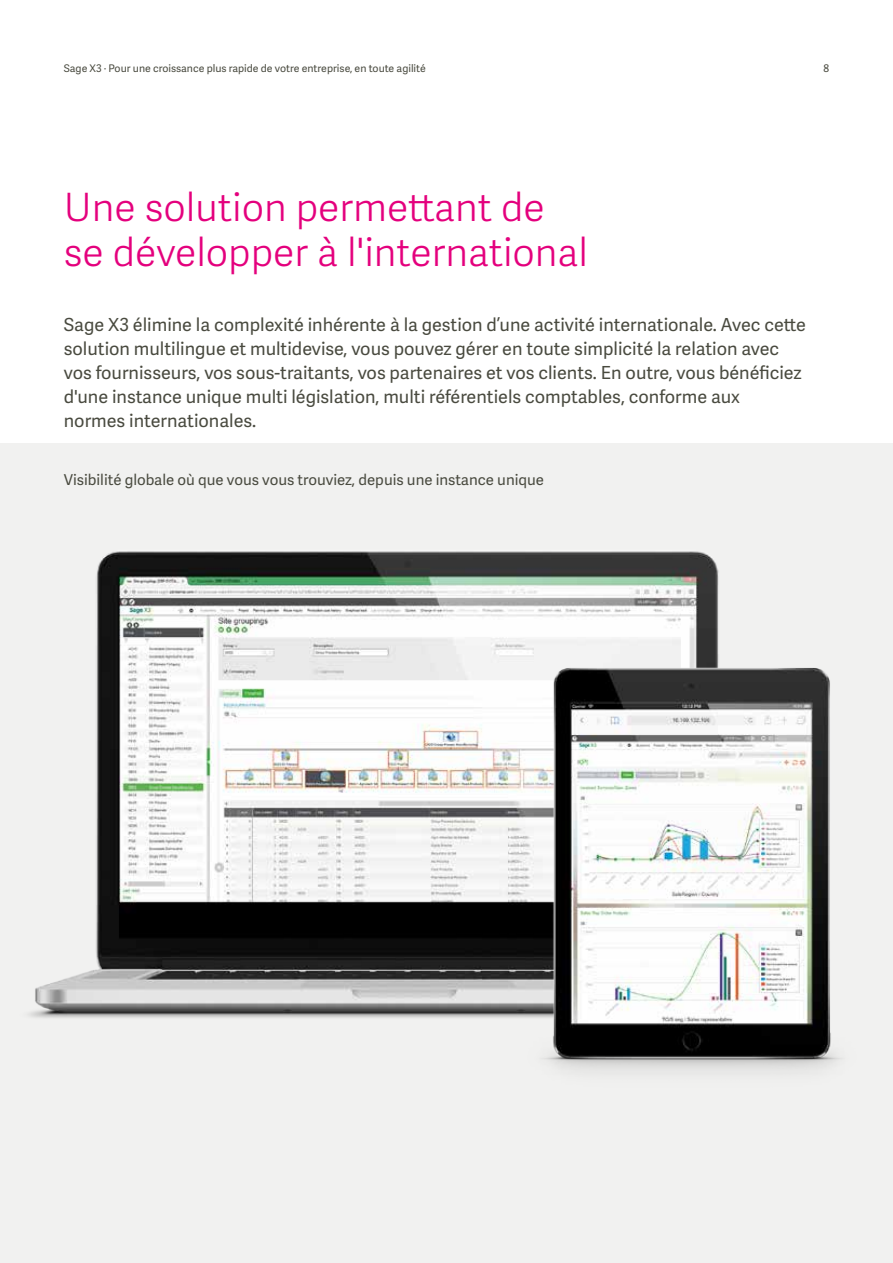
<style>
.page{position:relative;width:893px;height:1263px;background:#fff}
.page>*{position:absolute;margin:0;border:0;box-sizing:border-box;transform-origin:0 0}
.t1{font:39px/45px "Adelle Sans SAGE Lt";color:#e4007d}
.t2{font:18px/24px "Adelle Sans SAGE";color:#494a3f}
.t3{font:15px "Adelle Sans SAGE";color:#494a3f}
.t4{font:10.5px "Adelle Sans SAGE";color:#494a3f}
</style>
<div class="page">
<div style="left:0;top:443px;width:893px;height:820px;background:#f1f1f0"></div>
<img style="left:28px;top:551px;width:691px;height:467px">
<img style="left:424px;top:614px;width:418px;height:457px">
<p class="t4" style="left:64px;top:61px;width:364px">Sage X3 · Pour une croissance plus rapide de votre entreprise, en toute agilité</p>
<p class="t4" style="left:823px;top:61px;width:7px">8</p>
<h1 class="t1" style="left:64px;top:183px;width:526px">Une solution permettant de se développer à l'international</h1>
<p class="t2" style="left:64px;top:312px;width:744px">Sage X3 élimine la complexité inhérente à la gestion d’une activité internationale. Avec cette solution multilingue et multidevise, vous pouvez gérer en toute simplicité la relation avec vos fournisseurs, vos sous-traitants, vos partenaires et vos clients. En outre, vous bénéficiez d'une instance unique multi législation, multi référentiels comptables, conforme aux normes internationales.</p>
<p class="t3" style="left:64px;top:469px;width:482px">Visibilité globale où que vous vous trouviez, depuis une instance unique</p>
</div>
